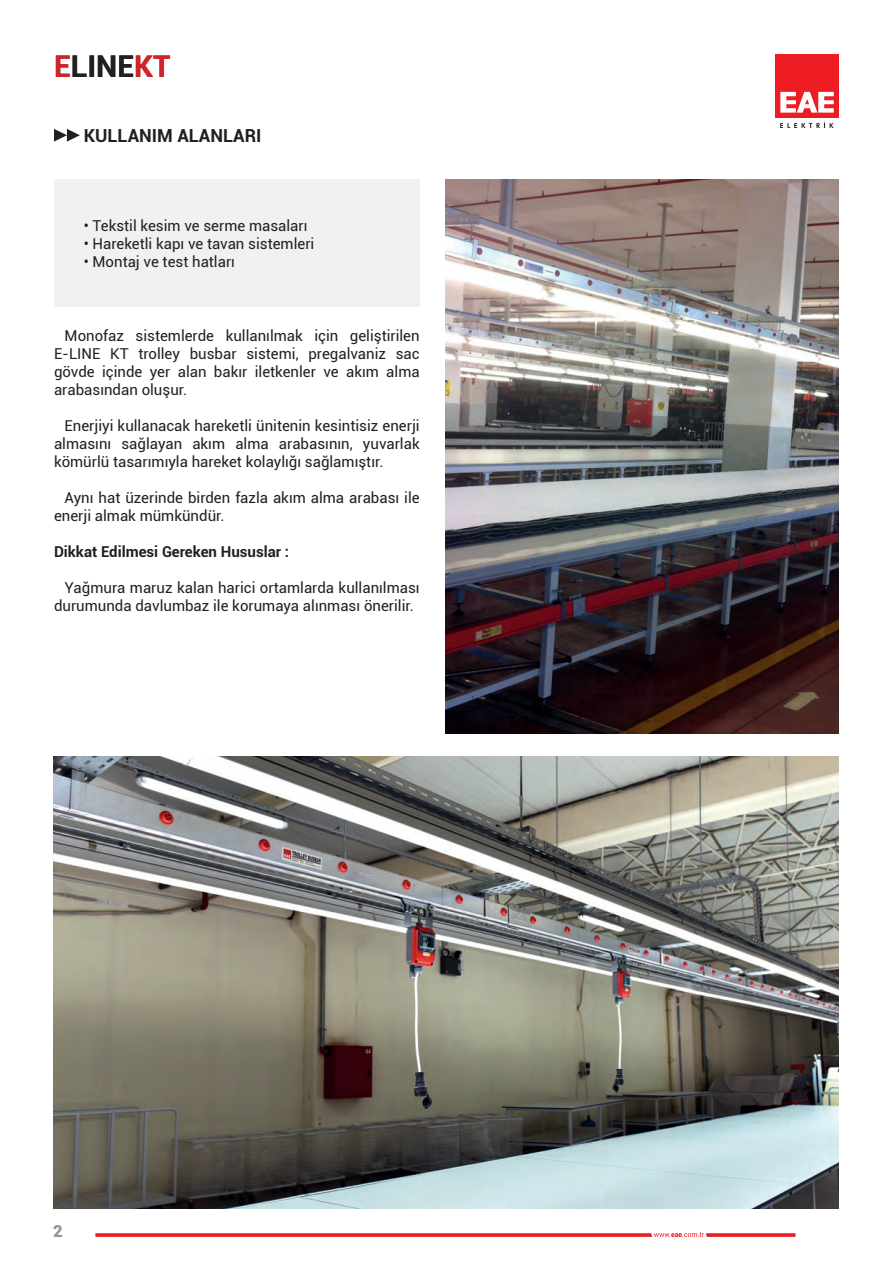
<style>
.page{position:relative;width:893px;height:1263px;background:#fff}
.page>*{position:absolute;margin:0;border:0;box-sizing:border-box;transform-origin:0 0}
.t1{font:700 30px "Roboto";color:#231f20}
.t2{font:700 18px "Roboto";color:#231f20}
.t3{font:900 16.5px "Roboto";color:#939598}
.t4{font:15px/18px "Roboto";color:#231f20;text-align:justify}
.t5{font:700 15px "Roboto";color:#231f20}
.s1{color:#d1232a}
</style>
<div class="page">
<svg style="left:95px;top:1232px;width:700px;height:5px"></svg>
<svg style="left:54px;top:129px;width:26px;height:13px"></svg>
<div style="left:775px;top:54px;width:64px;height:64px;background:#ee1d23"></div>
<svg style="left:780px;top:92px;width:54px;height:21px"></svg>
<svg style="left:780px;top:122px;width:53px;height:6px"></svg>
<div style="left:54px;top:179px;width:366px;height:128px;background:#f0f1f2"></div>
<img style="left:445px;top:179px;width:394px;height:554px">
<img style="left:53px;top:757px;width:786px;height:452px">
<h1 class="t1" style="left:54px;top:45px;width:118px"><span class="s1">E</span>LINE<span class="s1">KT</span></h1>
<p class="t2" style="left:84px;top:123px;width:179px">KULLANIM ALANLARI</p>
<p class="t4" style="left:84px;top:216px;width:225px">• Tekstil kesim ve serme masaları</p>
<p class="t4" style="left:84px;top:234px;width:232px">• Hareketli kapı ve tavan sistemleri</p>
<p class="t4" style="left:84px;top:252px;width:153px">• Montaj ve test hatları</p>
<p class="t4" style="left:54px;top:326px;width:367px;text-indent:11px">Monofaz sistemlerde kullanılmak için geliştirilen E-LINE KT trolley busbar sistemi, pregalvaniz sac gövde içinde yer alan bakır iletkenler ve akım alma arabasından oluşur.</p>
<p class="t4" style="left:54px;top:416px;width:367px;text-indent:11px">Enerjiyi kullanacak hareketli ünitenin kesintisiz enerji almasını sağlayan akım alma arabasının, yuvarlak kömürlü tasarımıyla hareket kolaylığı sağlamıştır.</p>
<p class="t4" style="left:54px;top:488px;width:367px;text-indent:11px">Aynı hat üzerinde birden fazla akım alma arabası ile enerji almak mümkündür.</p>
<p class="t5" style="left:54px;top:541px;width:237px">Dikkat Edilmesi Gereken Hususlar :</p>
<p class="t4" style="left:54px;top:578px;width:367px;text-indent:11px">Yağmura maruz kalan harici ortamlarda kullanılması durumunda davlumbaz ile korumaya alınması önerilir.</p>
<p class="t3" style="left:53px;top:1219px;width:11px">2</p>
</div>
